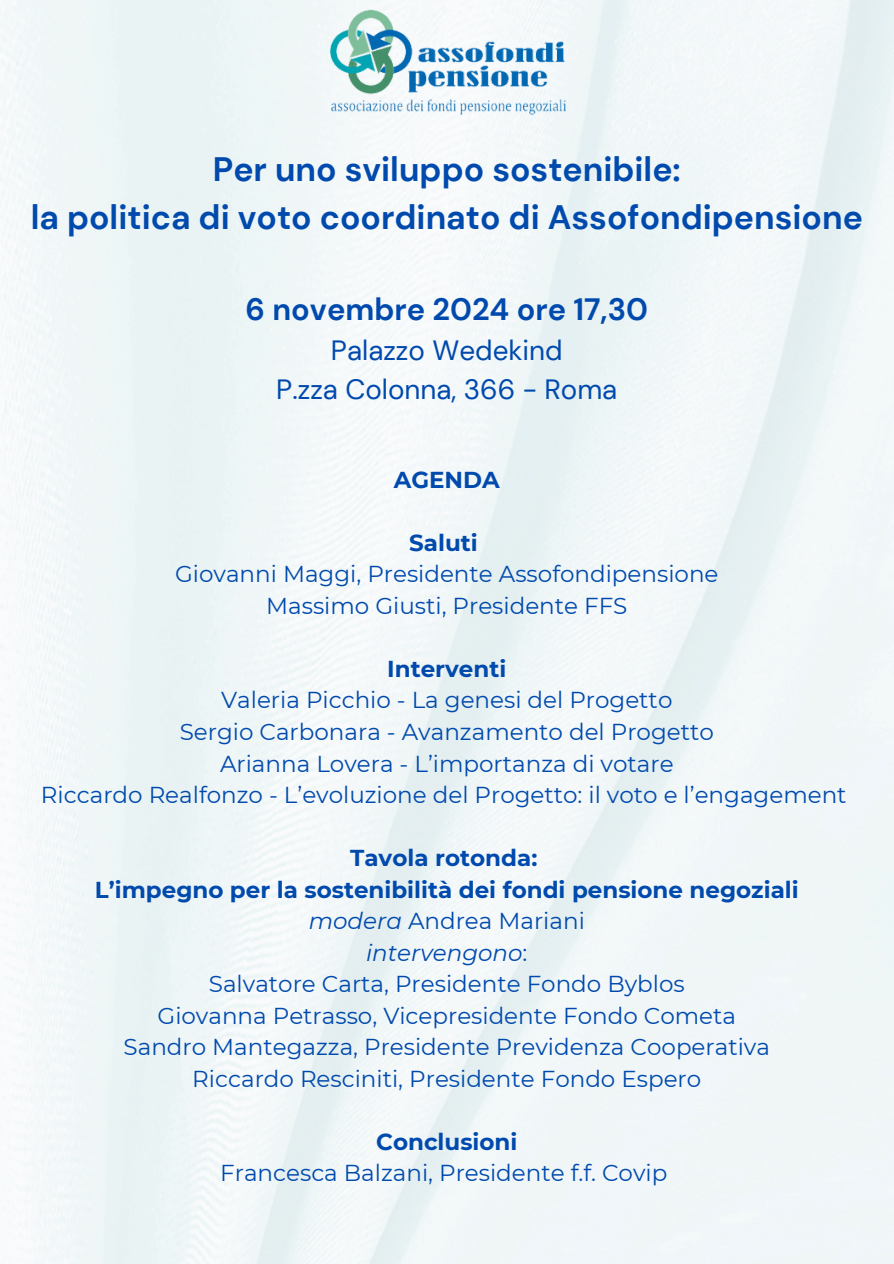
<style>
.page{position:relative;width:894px;height:1264px;background:#fff}
.page>*{position:absolute;margin:0;border:0;box-sizing:border-box;transform-origin:0 0}
.t1{font:700 33.9px/47.2px "DM Sans";color:#004aad;text-align:center}
.t2{font:700 30.9px "DM Sans";color:#004aad}
.t3{font:27.9px/38.2px "DM Sans";color:#004aad;text-align:center}
.t4{font:22.95px "Montserrat";color:#004aad}
.t5{font:700 22.95px "Montserrat";color:#004aad}
.t6{font:italic 22.95px "Montserrat";color:#004aad}
.s1{font-style:italic}
.s2{font-style:normal}
</style>
<div class="page">
<img style="left:321px;top:0;width:252px;height:124px">
<h1 class="t1" style="left:31px;top:146px;width:833px">Per uno sviluppo sostenibile:<br>la politica di voto coordinato di Assofondipensione</h1>
<h2 class="t2" style="left:245px;top:289px;width:404px">6 novembre 2024 ore 17,30</h2>
<h2 class="t3" style="left:276px;top:332px;width:342px">Palazzo Wedekind<br>P.zza Colonna, 366 - Roma</h2>
<h3 class="t5" style="left:393px;top:465px;width:108px">AGENDA</h3>
<p class="t5" style="left:409px;top:528px;width:70px">Saluti</p>
<p class="t4" style="left:175px;top:560px;width:544px">Giovanni Maggi, Presidente Assofondipensione</p>
<p class="t4" style="left:266px;top:591px;width:362px">Massimo Giusti, Presidente FFS</p>
<p class="t5" style="left:387px;top:654px;width:121px">Interventi</p>
<p class="t4" style="left:221px;top:686px;width:452px">Valeria Picchio - La genesi del Progetto</p>
<p class="t4" style="left:180px;top:717px;width:535px">Sergio Carbonara - Avanzamento del Progetto</p>
<p class="t4" style="left:220px;top:749px;width:455px">Arianna Lovera - L’importanza di votare</p>
<p class="t4" style="left:41px;top:780px;width:806px">Riccardo Realfonzo - L’evoluzione del Progetto: il voto e l’engagement</p>
<p class="t5" style="left:350px;top:843px;width:189px">Tavola rotonda:</p>
<p class="t5" style="left:95px;top:875px;width:705px">L’impegno per la sostenibilità dei fondi pensione negoziali</p>
<p class="t4" style="left:308px;top:906px;width:277px"><span class="s1">modera</span> Andrea Mariani</p>
<p class="t6" style="left:366px;top:938px;width:163px">intervengono<span class="s2">:</span></p>
<p class="t4" style="left:209px;top:969px;width:477px">Salvatore Carta, Presidente Fondo Byblos</p>
<p class="t4" style="left:157px;top:1001px;width:580px">Giovanna Petrasso, Vicepresidente Fondo Cometa</p>
<p class="t4" style="left:124px;top:1032px;width:647px">Sandro Mantegazza, Presidente Previdenza Cooperativa</p>
<p class="t4" style="left:192px;top:1064px;width:510px">Riccardo Resciniti, Presidente Fondo Espero</p>
<p class="t5" style="left:376px;top:1127px;width:143px">Conclusioni</p>
<p class="t4" style="left:220px;top:1158px;width:448px">Francesca Balzani, Presidente f.f. Covip</p>
</div>
